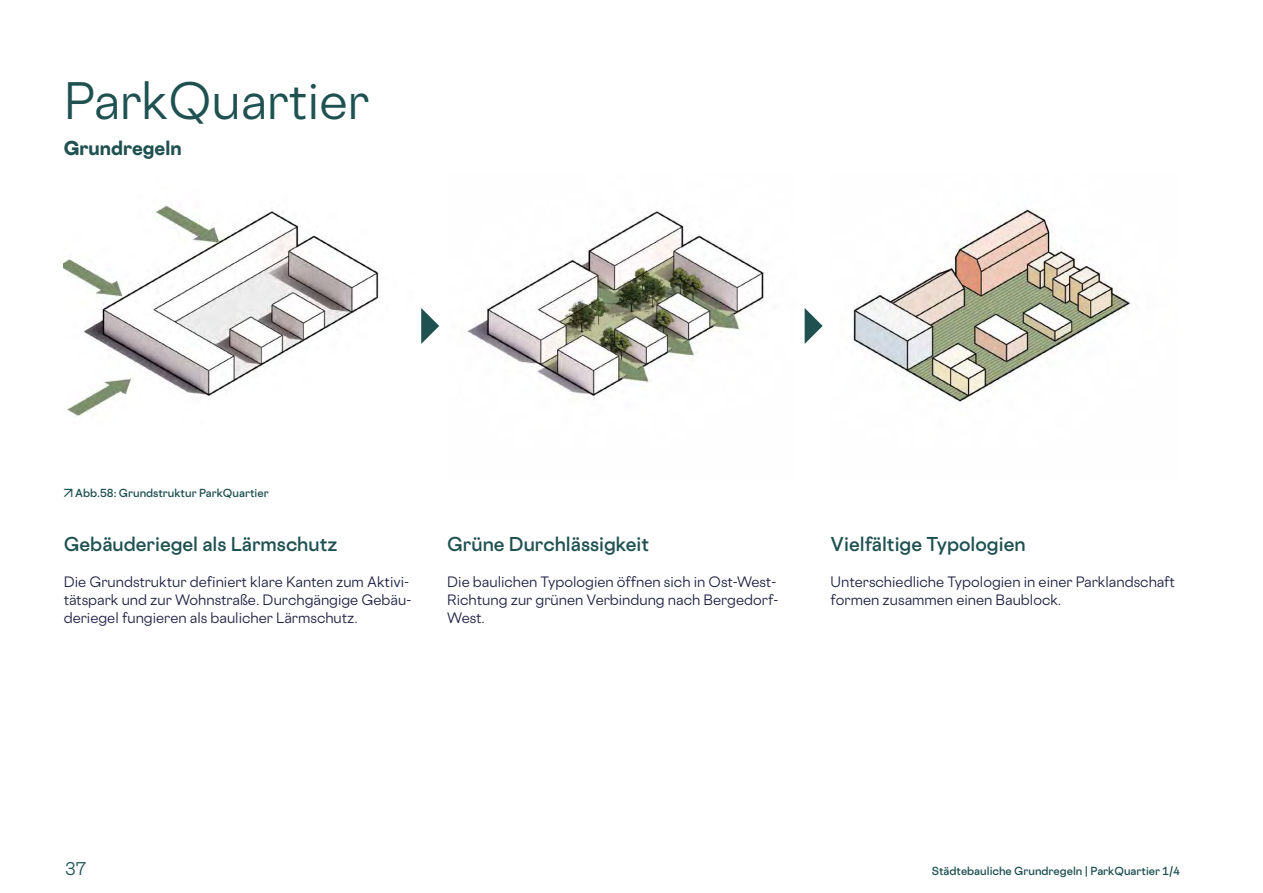
<style>
.page{position:relative;width:1263px;height:893px;background:#fff}
.page>*{position:absolute;margin:0;border:0;box-sizing:border-box;transform-origin:0 0}
.t1{font:47.25px "Cosmica";color:#1f5151}
.t2{font:600 18px "Cosmica";color:#1f5151}
.t3{font:800 18px "Cosmica";color:#1f5151}
.t4{font:16.5px "Cosmica";color:#1f5151}
.t5{font:13.5px/18px "Cosmica";color:#212244}
.t6{font:600 10.5px "Cosmica";color:#1f5151}
</style>
<div class="page">
<img style="left:64px;top:205px;width:315px;height:211px">
<img style="left:467px;top:210px;width:299px;height:188px">
<img style="left:853px;top:209px;width:278px;height:193px">
<svg style="left:421px;top:308px;width:18px;height:36px"></svg>
<svg style="left:805px;top:308px;width:18px;height:36px"></svg>
<h1 class="t1" style="left:64px;top:71px;width:307px">ParkQuartier</h1>
<h2 class="t3" style="left:64px;top:136px;width:119px">Grundregeln</h2>
<p class="t6" style="left:64px;top:486px;width:206px">↗ Abb.58: Grundstruktur ParkQuartier</p>
<h2 class="t2" style="left:64px;top:533px;width:275px">Gebäuderiegel als Lärmschutz</h2>
<p class="t5" style="left:64px;top:573px;width:349px">Die Grundstruktur definiert klare Kanten zum Aktivi&shy;tätspark und zur Wohnstraße. Durchgängige Gebäu&shy;deriegel fungieren als baulicher Lärmschutz.</p>
<h2 class="t2" style="left:447px;top:533px;width:203px">Grüne Durchlässigkeit</h2>
<p class="t5" style="left:447px;top:573px;width:333px">Die baulichen Typologien öffnen sich in Ost-West-<br>Richtung zur grünen Verbindung nach Bergedorf-<br>West.</p>
<h2 class="t2" style="left:831px;top:533px;width:196px">Vielfältige Typologien</h2>
<p class="t5" style="left:831px;top:573px;width:346px">Unterschiedliche Typologien in einer Parklandschaft formen zusammen einen Baublock.</p>
<p class="t4" style="left:65px;top:858px;width:23px">37</p>
<p class="t6" style="left:932px;top:864px;width:250px">Städtebauliche Grundregeln | ParkQuartier 1/4</p>
</div>
